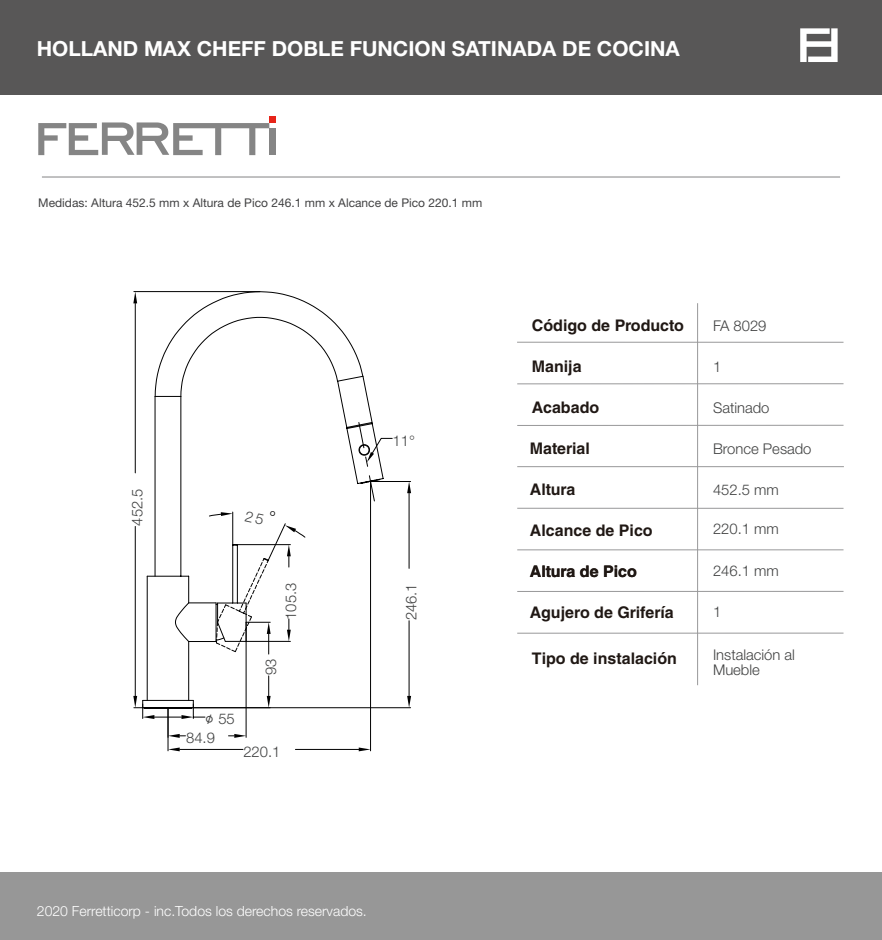
<style>
.page{position:relative;width:882px;height:940px;background:#fff}
.page>*{position:absolute;margin:0;border:0;box-sizing:border-box;transform-origin:0 0}
.t1{font:700 20.8px "Helvetica Neue LT Std";color:#fff}
.t2{font:700 16px "Helvetica LT Std";color:#201814}
.t3{font:300 14.8px/15.2px "Helvetica Neue LT Std";color:#414242}
.t4{font:300 14px "Helvetica Neue LT Std";color:#fff}
.t5{font:12px "Helvetica Neue LT Std";color:#414142}
.s1{font-family:"ISOCPEUR";font-weight:400}
</style>
<div class="page">
<hr style="left:370px;top:481px;width:40px;height:1px;background:#000">
<hr style="left:191px;top:708px;width:219px;height:1px;background:#000">
<hr style="left:409px;top:493px;width:1px;height:75px;background:#000">
<hr style="left:409px;top:621px;width:1px;height:75px;background:#000">
<svg style="left:407px;top:482px;width:4px;height:11px"></svg>
<svg style="left:407px;top:696px;width:4px;height:12px"></svg>
<hr style="left:370px;top:482px;width:1px;height:269px;background:#000">
<hr style="left:168px;top:708px;width:1px;height:43px;background:#000">
<hr style="left:295px;top:749px;width:63px;height:1px;background:#000">
<hr style="left:180px;top:749px;width:63px;height:1px;background:#000">
<svg style="left:358px;top:748px;width:12px;height:3px"></svg>
<svg style="left:168px;top:748px;width:12px;height:3px"></svg>
<div style="left:0;top:0;width:881px;height:95px;background:#585757"></div>
<svg style="left:800px;top:28px;width:37px;height:34px"></svg>
<div style="left:269px;top:128px;width:6px;height:27px;background:#858585"></div>
<svg style="left:38px;top:122px;width:231px;height:33px"></svg>
<div style="left:269px;top:116px;width:6px;height:7px;background:#e72419"></div>
<hr style="left:42px;top:176px;width:797px;height:2px;background:#989899">
<div style="left:0;top:872px;width:881px;height:68px;background:#979797"></div>
<hr style="left:517px;top:342px;width:326px;height:1px;background:#989899">
<svg style="left:517px;top:424px;width:327px;height:2px"></svg>
<hr style="left:517px;top:466px;width:326px;height:1px;background:#989899">
<hr style="left:517px;top:508px;width:326px;height:1px;background:#989899">
<hr style="left:517px;top:549px;width:326px;height:1px;background:#989899">
<hr style="left:697px;top:303px;width:1px;height:382px;background:#989899">
<hr style="left:517px;top:591px;width:326px;height:1px;background:#989899">
<svg style="left:517px;top:383px;width:327px;height:2px"></svg>
<hr style="left:517px;top:633px;width:326px;height:1px;background:#989899">
<svg style="left:133px;top:291px;width:259px;height:447px"></svg>
<h1 class="t1" style="left:37px;top:36px;width:644px">HOLLAND MAX CHEFF DOBLE FUNCION SATINADA DE COCINA</h1>
<p class="t5" style="left:38px;top:196px;width:445px">Medidas: Altura 452.5 mm x Altura de Pico 246.1 mm x Alcance de Pico 220.1 mm</p>
<p class="t3" style="left:129px;top:526px;width:39px;rotate:-90deg">452.5</p>
<p class="t3" style="left:283px;top:620px;width:39px;rotate:-90deg">105.3</p>
<p class="t3" style="left:263px;top:675px;width:18px;rotate:-90deg">93</p>
<p class="t3" style="left:205px;top:711px;width:31px"><span class="s1">∅</span> 55</p>
<p class="t3" style="left:186px;top:730px;width:30px">84.9</p>
<p class="t3" style="left:243px;top:744px;width:39px">220.1</p>
<p class="t3" style="left:392px;top:433px;width:24px">11°</p>
<p class="t3" style="left:403px;top:620px;width:39px;rotate:-90deg">246.1</p>
<p class="t2" style="left:531px;top:316px;width:153px">Código de Producto</p>
<p class="t3" style="left:712px;top:318px;width:55px">FA 8029</p>
<p class="t2" style="left:531px;top:357px;width:51px">Manija</p>
<p class="t3" style="left:712px;top:359px;width:10px">1</p>
<p class="t2" style="left:531px;top:398px;width:69px">Acabado</p>
<p class="t3" style="left:712px;top:400px;width:58px">Satinado</p>
<p class="t2" style="left:529px;top:439px;width:61px">Material</p>
<p class="t3" style="left:712px;top:441px;width:100px">Bronce Pesado</p>
<p class="t2" style="left:529px;top:480px;width:47px">Altura</p>
<p class="t3" style="left:712px;top:482px;width:67px">452.5 mm</p>
<p class="t2" style="left:529px;top:521px;width:124px">Alcance de Pico</p>
<p class="t3" style="left:712px;top:521px;width:67px">220.1 mm</p>
<p class="t2" style="left:529px;top:562px;width:108px">Altura de Pico</p>
<p class="t3" style="left:712px;top:562px;width:67px">246.1 mm</p>
<p class="t2" style="left:529px;top:603px;width:145px">Agujero de Grifería</p>
<p class="t3" style="left:712px;top:603px;width:10px">1</p>
<p class="t2" style="left:531px;top:649px;width:146px">Tipo de instalación</p>
<p class="t3" style="left:712px;top:647px;width:83px">Instalación al<br>Mueble</p>
<p class="t4" style="left:37px;top:903px;width:331px">2020 Ferretticorp - inc.Todos los derechos reservados.</p>
</div>
